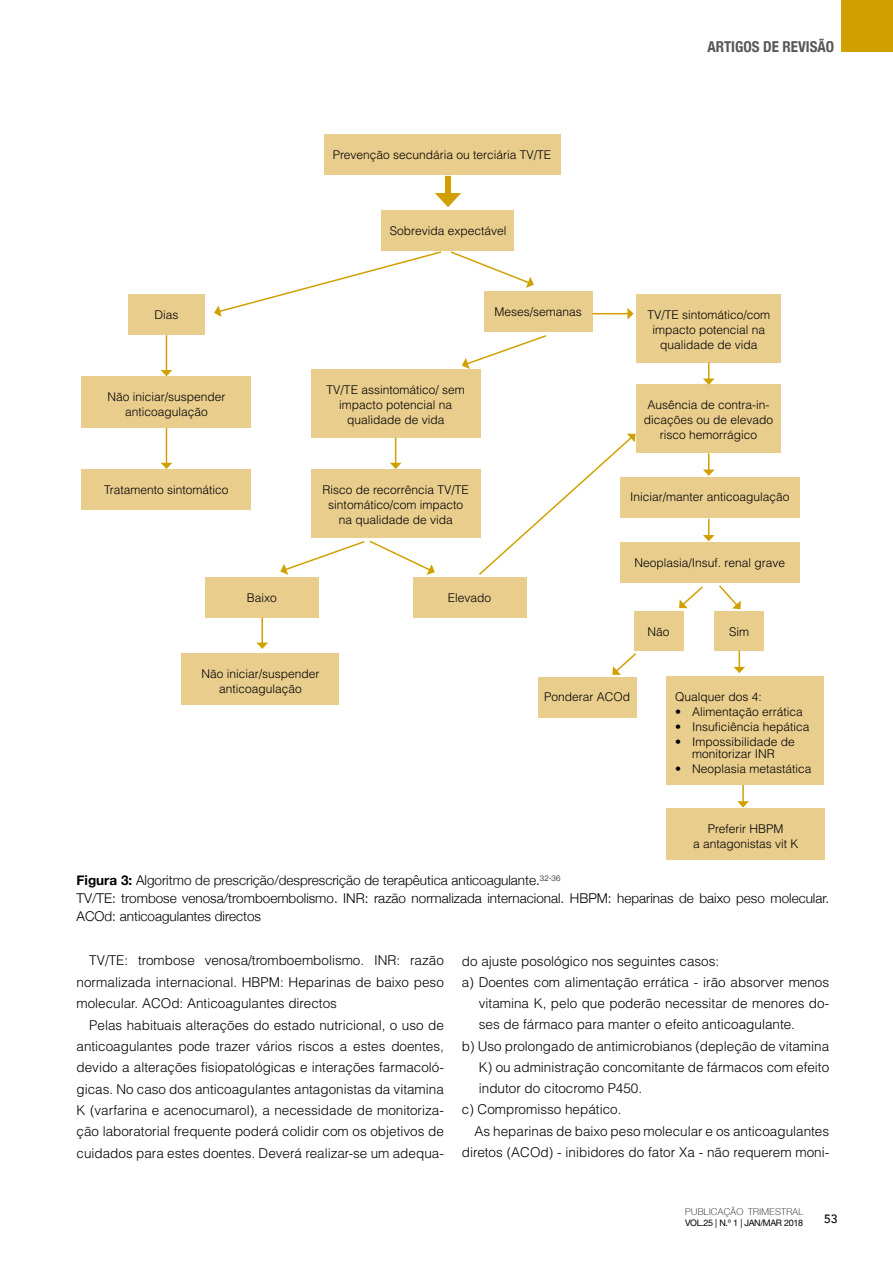
<style>
.page{position:relative;width:893px;height:1263px;background:#fff}
.page>*{position:absolute;margin:0;border:0;box-sizing:border-box;transform-origin:0 0}
.t1{font:700 condensed 15px "Helvetica Neue";color:#575756}
.t2{font:300 13.5px/21.3px "Helvetica";color:#000;text-align:justify}
.t3{font:300 13.5px/18px "Helvetica Neue";color:#000}
.t4{font:300 12px/15px "Helvetica";color:#000;text-align:center}
.t5{font:500 12px "Avenir";color:#000}
.t6{font:100 9.3px "Helvetica Neue";letter-spacing:.04em;color:#000}
.t7{font:9px "Helvetica Neue";letter-spacing:-.04em;color:#000}
.s1{font-weight:700}
</style>
<div class="page">
<div style="left:841px;top:0;width:52px;height:51px;background:#d0a000"></div>
<div style="left:324px;top:134px;width:237px;height:41px;background:#e9cd8d"></div>
<div style="left:381px;top:210px;width:133px;height:41px;background:#e9cd8d"></div>
<div style="left:128px;top:294px;width:77px;height:41px;background:#e9cd8d"></div>
<div style="left:484px;top:291px;width:108px;height:41px;background:#e9cd8d"></div>
<div style="left:636px;top:294px;width:145px;height:68px;background:#e9cd8d"></div>
<div style="left:636px;top:385px;width:145px;height:68px;background:#e9cd8d"></div>
<div style="left:620px;top:477px;width:179px;height:41px;background:#e9cd8d"></div>
<div style="left:620px;top:542px;width:179px;height:41px;background:#e9cd8d"></div>
<div style="left:666px;top:808px;width:159px;height:51px;background:#e9cd8d"></div>
<div style="left:634px;top:611px;width:49px;height:40px;background:#e9cd8d"></div>
<div style="left:538px;top:677px;width:98px;height:41px;background:#e9cd8d"></div>
<div style="left:666px;top:677px;width:158px;height:108px;background:#e9cd8d"></div>
<div style="left:715px;top:611px;width:49px;height:40px;background:#e9cd8d"></div>
<div style="left:82px;top:376px;width:169px;height:52px;background:#e9cd8d"></div>
<div style="left:311px;top:369px;width:169px;height:69px;background:#e9cd8d"></div>
<div style="left:311px;top:469px;width:169px;height:69px;background:#e9cd8d"></div>
<div style="left:205px;top:577px;width:114px;height:40px;background:#e9cd8d"></div>
<div style="left:182px;top:653px;width:157px;height:51px;background:#e9cd8d"></div>
<div style="left:413px;top:577px;width:114px;height:40px;background:#e9cd8d"></div>
<div style="left:82px;top:469px;width:169px;height:41px;background:#e9cd8d"></div>
<div style="left:445px;top:176px;width:6px;height:22px;background:#d0a000"></div>
<svg style="left:435px;top:193px;width:26px;height:14px"></svg>
<hr style="left:166px;top:335px;width:1px;height:36px;background:#d0a000">
<svg style="left:161px;top:370px;width:11px;height:6px"></svg>
<hr style="left:592px;top:313px;width:36px;height:1px;background:#d0a000">
<svg style="left:627px;top:308px;width:7px;height:12px"></svg>
<svg style="left:703px;top:362px;width:12px;height:23px"></svg>
<svg style="left:703px;top:453px;width:12px;height:23px"></svg>
<svg style="left:703px;top:519px;width:12px;height:22px"></svg>
<svg style="left:737px;top:785px;width:12px;height:22px"></svg>
<svg style="left:733px;top:651px;width:12px;height:22px"></svg>
<svg style="left:679px;top:586px;width:24px;height:22px"></svg>
<svg style="left:612px;top:653px;width:24px;height:22px"></svg>
<svg style="left:719px;top:585px;width:22px;height:24px"></svg>
<hr style="left:166px;top:428px;width:1px;height:35px;background:#d0a000">
<svg style="left:161px;top:463px;width:11px;height:6px"></svg>
<svg style="left:390px;top:438px;width:12px;height:31px"></svg>
<svg style="left:256px;top:617px;width:12px;height:32px"></svg>
<svg style="left:214px;top:251px;width:228px;height:66px"></svg>
<svg style="left:479px;top:434px;width:156px;height:141px"></svg>
<svg style="left:450px;top:251px;width:84px;height:37px"></svg>
<svg style="left:462px;top:335px;width:85px;height:34px"></svg>
<svg style="left:280px;top:540px;width:155px;height:35px"></svg>
<p class="t4" style="left:333px;top:147px;width:220px">Prevenção secundária ou terciária TV/TE</p>
<p class="t4" style="left:390px;top:223px;width:118px">Sobrevida expectável</p>
<p class="t1" style="left:708px;top:34px;width:128px">ARTIGOS DE REVISÃO</p>
<p class="t4" style="left:154px;top:307px;width:25px">Dias</p>
<p class="t4" style="left:494px;top:304px;width:89px">Meses/semanas</p>
<p class="t4" style="left:647px;top:307px;width:124px">TV/TE sintomático/com impacto potencial na qualidade de vida</p>
<p class="t4" style="left:107px;top:389px;width:120px">Não iniciar/suspender anticoagulação</p>
<p class="t4" style="left:327px;top:382px;width:140px">TV/TE assintomático/ sem impacto potencial na qualidade de vida</p>
<p class="t4" style="left:104px;top:482px;width:126px">Tratamento sintomático</p>
<p class="t4" style="left:247px;top:590px;width:32px">Baixo</p>
<p class="t4" style="left:322px;top:482px;width:148px">Risco de recorrência TV/TE sintomático/com impacto na qualidade de vida</p>
<p class="t4" style="left:448px;top:590px;width:45px">Elevado</p>
<p class="t4" style="left:201px;top:666px;width:120px">Não iniciar/suspender anticoagulação</p>
<p class="t4" style="left:644px;top:397px;width:131px">Ausência de contra-in&shy;dicações ou de elevado risco hemorrágico</p>
<p class="t4" style="left:630px;top:490px;width:161px">Iniciar/manter anticoagulação</p>
<p class="t4" style="left:635px;top:555px;width:152px">Neoplasia/Insuf. renal grave</p>
<p class="t4" style="left:648px;top:624px;width:24px">Não</p>
<p class="t4" style="left:729px;top:624px;width:21px">Sim</p>
<p class="t4" style="left:544px;top:690px;width:88px">Ponderar ACOd</p>
<p class="t4" style="left:675px;top:690px;width:88px">Qualquer dos 4:</p>
<p class="t4" style="left:675px;top:705px;width:129px">• Alimentação errática</p>
<p class="t4" style="left:675px;top:720px;width:136px">• Insuficiência hepática</p>
<p class="t4" style="left:675px;top:736px;width:121px;line-height:12px">• Impossibilidade de monitorizar INR</p>
<p class="t4" style="left:675px;top:762px;width:138px">• Neoplasia metastática</p>
<p class="t4" style="left:693px;top:821px;width:107px">Preferir HBPM<br>a antagonistas vit K</p>
<p class="t3" style="left:77px;top:871px;width:754px"><span class="s1">Figura 3:</span> Algoritmo de prescrição/desprescrição de terapêutica anticoagulante.<sup>32-36<br></sup>TV/TE: trombose venosa/tromboembolismo. INR: razão normalizada internacional. HBPM: heparinas de baixo peso molecular.<br>ACOd: anticoagulantes directos</p>
<p class="t2" style="left:77px;top:950px;width:369px;text-indent:13px">TV/TE: trombose venosa/tromboembolismo. INR: razão normalizada internacional. HBPM: Heparinas de baixo peso molecular. ACOd: Anticoagulantes directos</p>
<p class="t2" style="left:77px;top:1014px;width:369px;text-indent:13px">Pelas habituais alterações do estado nutricional, o uso de anticoagulantes pode trazer vários riscos a estes doentes, devido a alterações fisiopatológicas e interações farmacoló&shy;gicas. No caso dos anticoagulantes antagonistas da vitamina K (varfarina e acenocumarol), a necessidade de monitoriza&shy;ção laboratorial frequente poderá colidir com os objetivos de cuidados para estes doentes. Deverá realizar-se um adequa-</p>
<p class="t2" style="left:462px;top:950px;width:259px">do ajuste posológico nos seguintes casos:</p>
<p class="t2" style="left:462px;top:971px;width:369px">a) Doentes com alimentação errática - irão absorver menos</p>
<p class="t2" style="left:479px;top:992px;width:352px">vitamina K, pelo que poderão necessitar de menores do-</p>
<p class="t2" style="left:479px;top:1014px;width:318px">ses de fármaco para manter o efeito anticoagulante.</p>
<p class="t2" style="left:462px;top:1035px;width:369px">b) Uso prolongado de antimicrobianos (depleção de vitamina</p>
<p class="t2" style="left:479px;top:1056px;width:352px">K) ou administração concomitante de fármacos com efeito</p>
<p class="t2" style="left:479px;top:1077px;width:165px">indutor do citocromo P450.</p>
<p class="t2" style="left:462px;top:1099px;width:161px">c) Compromisso hepático.</p>
<p class="t2" style="left:475px;top:1120px;width:356px">As heparinas de baixo peso molecular e os anticoagulantes</p>
<p class="t2" style="left:462px;top:1141px;width:369px">diretos (ACOd) - inibidores do fator Xa - não requerem moni-</p>
<p class="t6" style="left:685px;top:1205px;width:119px">PUBLICAÇÃO TRIMESTRAL</p>
<p class="t7" style="left:685px;top:1217px;width:119px">VOL.25 | N.º 1 | JAN/MAR 2018</p>
<p class="t5" style="left:824px;top:1208px;width:15px">53</p>
</div>
